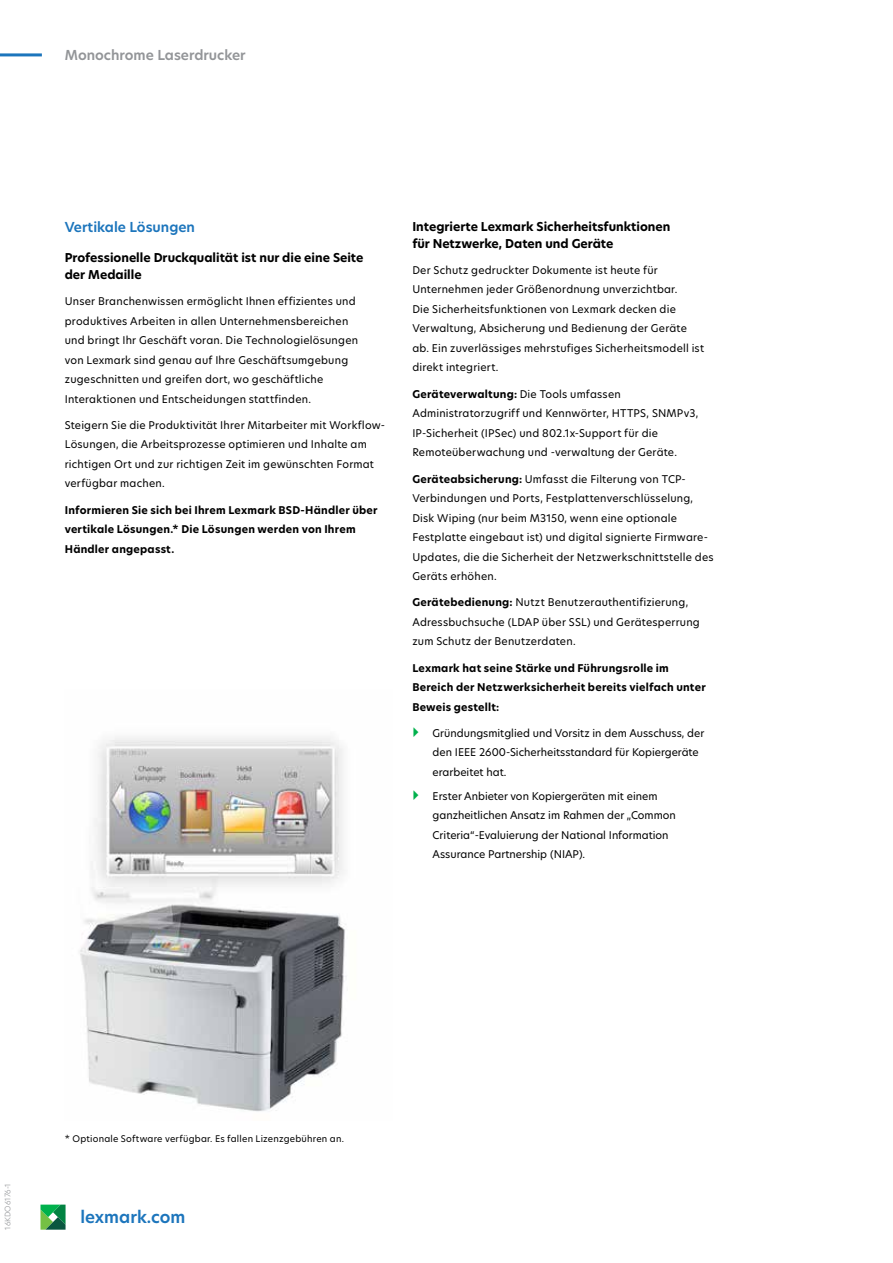
<style>
.page{position:relative;width:893px;height:1263px;background:#fff}
.page>*{position:absolute;margin:0;border:0;box-sizing:border-box;transform-origin:0 0}
.t1{font:600 16.5px "TP Hero";color:#1c75bc}
.t2{font:600 13.5px "TP Hero";color:#939598}
.t3{font:600 13.5px "TP Hero";color:#1c75bc}
.t4{font:700 12px/16.5px "TP Hero";color:#000}
.t5{font:10.5px/19.5px "TP Hero";letter-spacing:.02em;color:#000}
.t6{font:10.5px/19.5px "TP Hero";color:#000}
.t7{font:700 10.5px/19.5px "TP Hero";letter-spacing:.02em;color:#000}
.t8{font:9px "TP Hero";letter-spacing:.025em;color:#000}
.t9{font:300 7.5px "TP Hero";color:#939598}
.s1{font-weight:700}
</style>
<div class="page">
<svg style="left:40px;top:1204px;width:26px;height:26px"></svg>
<hr style="left:0;top:53px;width:42px;height:3px;background:#1c75bc">
<img style="left:80px;top:737px;width:266px;height:375px">
<p class="t2" style="left:65px;top:46px;width:182px">Monochrome Laserdrucker</p>
<p class="t3" style="left:65px;top:218px;width:132px">Vertikale Lösungen</p>
<p class="t4" style="left:65px;top:250px;width:300px">Professionelle Druckqualität ist nur die eine Seite der Medaille</p>
<p class="t5" style="left:65px;top:291px;width:295px">Unser Branchenwissen ermöglicht Ihnen effizientes und produktives Arbeiten in allen Unternehmensbereichen und bringt Ihr Geschäft voran. Die Technologielösungen von Lexmark sind genau auf Ihre Geschäftsumgebung zugeschnitten und greifen dort, wo geschäftliche Interaktionen und Entscheidungen stattfinden.</p>
<p class="t5" style="left:65px;top:415px;width:322px">Steigern Sie die Produktivität Ihrer Mitarbeiter mit Workflow-Lösungen, die Arbeitsprozesse optimieren und Inhalte am richtigen Ort und zur richtigen Zeit im gewünschten Format verfügbar machen.</p>
<p class="t7" style="left:65px;top:500px;width:314px">Informieren Sie sich bei Ihrem Lexmark BSD-Händler über vertikale Lösungen.* Die Lösungen werden von Ihrem<br>Händler angepasst.</p>
<p class="t4" style="left:412px;top:219px;width:260px">Integrierte Lexmark Sicherheitsfunktionen für Netzwerke, Daten und Geräte</p>
<p class="t5" style="left:412px;top:260px;width:293px">Der Schutz gedruckter Dokumente ist heute für Unternehmen jeder Größenordnung unverzichtbar.<br>Die Sicherheitsfunktionen von Lexmark decken die Verwaltung, Absicherung und Bedienung der Geräte ab. Ein zuverlässiges mehrstufiges Sicherheitsmodell ist direkt integriert.</p>
<p class="t5" style="left:412px;top:384px;width:287px"><span class="s1">Geräteverwaltung:</span> Die Tools umfassen Administratorzugriff und Kennwörter, HTTPS, SNMPv3, IP-Sicherheit (IPSec) und 802.1x-Support für die Remoteüberwachung und -verwaltung der Geräte.</p>
<p class="t5" style="left:412px;top:469px;width:303px"><span class="s1">Geräteabsicherung:</span> Umfasst die Filterung von TCP-Verbindungen und Ports, Festplattenverschlüsselung, Disk Wiping (nur beim M3150, wenn eine optionale Festplatte eingebaut ist) und digital signierte Firmware-Updates, die die Sicherheit der Netzwerkschnittstelle des Geräts erhöhen.</p>
<p class="t5" style="left:412px;top:592px;width:289px"><span class="s1">Gerätebedienung:</span> Nutzt Benutzerauthentifizierung,<br>Adressbuchsuche (LDAP über SSL) und Gerätesperrung zum Schutz der Benutzerdaten.</p>
<p class="t7" style="left:412px;top:658px;width:295px">Lexmark hat seine Stärke und Führungsrolle im<br>Bereich der Netzwerksicherheit bereits vielfach unter<br>Beweis gestellt:</p>
<p class="t6" style="left:433px;top:723px;width:273px">Gründungsmitglied und Vorsitz in dem Ausschuss, der den IEEE 2600-Sicherheitsstandard für Kopiergeräte erarbeitet hat.</p>
<p class="t6" style="left:433px;top:786px;width:245px">Erster Anbieter von Kopiergeräten mit einem ganzheitlichen Ansatz im Rahmen der „Common Criteria“-Evaluierung der National Information Assurance Partnership (NIAP).</p>
<p class="t9" style="left:3px;top:1230px;width:48px;rotate:-90deg">16KDO6176-1</p>
<p class="t8" style="left:65px;top:1132px;width:281px">* Optionale Software verfügbar. Es fallen Lizenzgebühren an.</p>
<h1 class="t1" style="left:80px;top:1206px;width:106px">lexmark.com</h1>
</div>
